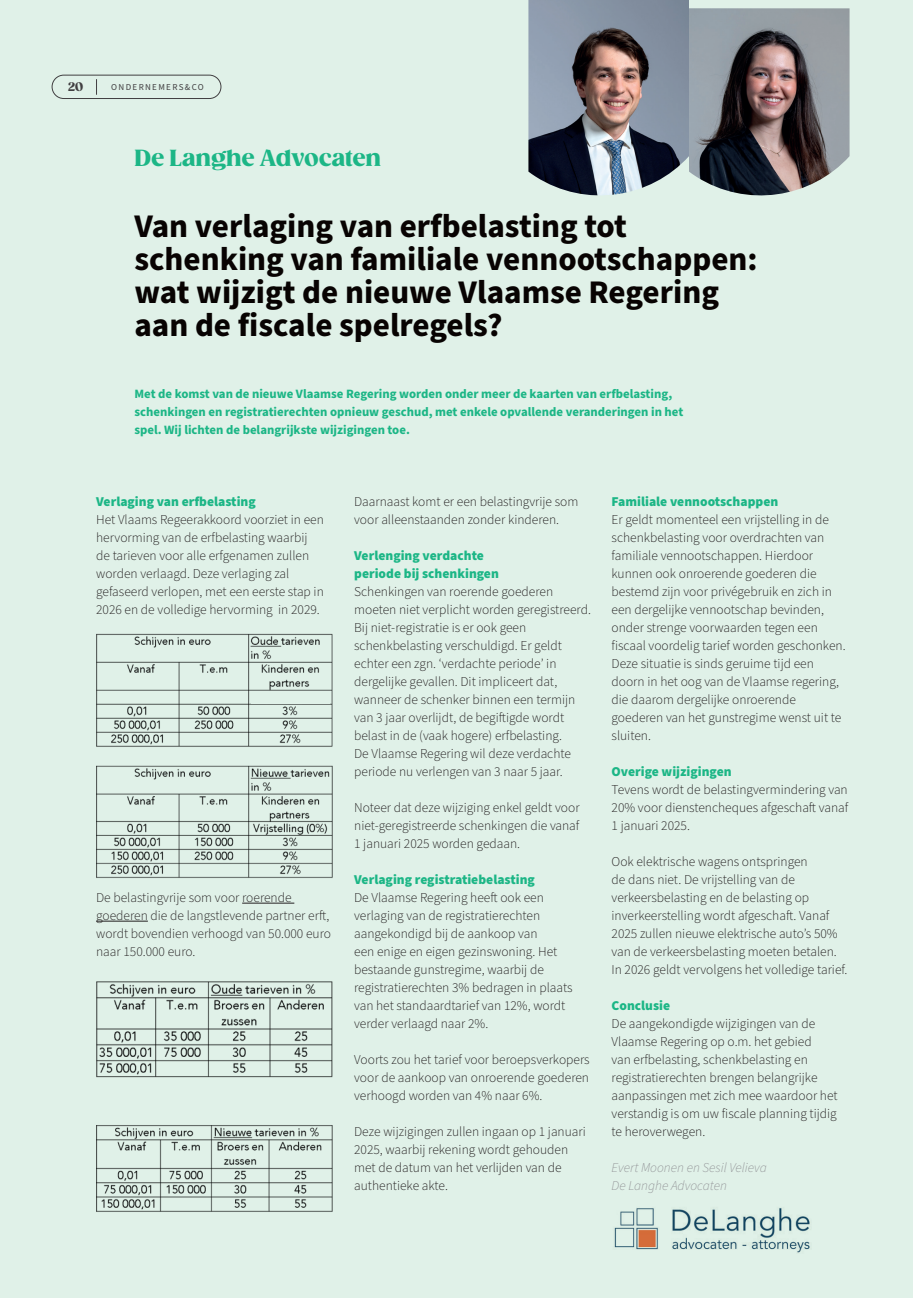
<style>
.page{position:relative;width:913px;height:1298px;background:#fff}
.page>*{position:absolute;margin:0;border:0;box-sizing:border-box;transform-origin:0 0}
.t1{font:700 33px/33px "Source Sans Pro";color:#080302}
.t2{font:900 22.5px "Gazpacho";color:#1cb686}
.t3{font:300 13.5px/18px "Source Sans Pro";color:#231f20}
.t4{font:900 13.5px/18px "Source Sans Pro";color:#1cb686}
.t5{font:italic 300 13.5px/18px "Source Sans Pro";color:#939598}
.t6{font:700 12.75px/18px "Source Sans Pro";color:#1cb686}
.t7{font:900 12px "Gazpacho";color:#413f41}
.t8{font:9px "Source Sans Pro";letter-spacing:.15em;color:#413f41}
</style>
<div class="page">
<div style="left:0;top:0;width:913px;height:1297px;background:#e0f1e8"></div>
<hr style="left:242px;top:902px;width:52px;height:1px;background:#231f20">
<hr style="left:96px;top:920px;width:52px;height:1px;background:#231f20">
<img style="left:689px;top:8px;width:160px;height:188px">
<img style="left:528px;top:0;width:161px;height:196px">
<svg style="left:96px;top:79px;width:1px;height:16px"></svg>
<div style="left:52px;top:75px;width:169px;height:24px;border:1px solid #413f41;border-radius:12px"></div>
<img style="left:96px;top:633px;width:237px;height:114px">
<img style="left:96px;top:765px;width:237px;height:113px">
<img style="left:96px;top:981px;width:237px;height:97px">
<img style="left:96px;top:1125px;width:237px;height:87px">
<div style="left:122px;top:691px;width:27px;height:12px;background:#e0f1e8"></div>
<div style="left:197px;top:691px;width:35px;height:12px;background:#e0f1e8"></div>
<div style="left:251px;top:691px;width:78px;height:12px;background:#e0f1e8"></div>
<img style="left:614px;top:1208px;width:196px;height:45px">
<p class="t7" style="left:68px;top:79px;width:16px">20</p>
<p class="t8" style="left:111px;top:81px;width:94px">ONDERNEMERS&amp;CO</p>
<p class="t8" style="left:111px;top:81px;width:55px">BEDRIJV N</p>
<h2 class="t2" style="left:134px;top:144px;width:248px">De Langhe Advocaten</h2>
<h1 class="t1" style="left:134px;top:210px;width:625px">Van verlaging van erfbelasting tot schenking van familiale vennootschappen: wat wijzigt de nieuwe Vlaamse Regering aan de fiscale spelregels?</h1>
<p class="t6" style="left:134px;top:385px;width:550px">Met de komst van de nieuwe Vlaamse Regering worden onder meer de kaarten van erfbelasting, schenkingen en registratierechten opnieuw geschud, met enkele opvallende veranderingen in het spel. Wij lichten de belangrijkste wijzigingen toe.</p>
<p class="t4" style="left:96px;top:492px;width:161px">Verlaging van erfbelasting</p>
<p class="t3" style="left:96px;top:511px;width:229px">Het Vlaams Regeerakkoord voorziet in een hervorming van de erfbelasting waarbij de tarieven voor alle erfgenamen zullen worden verlaagd. Deze verlaging zal gefaseerd verlopen, met een eerste stap in 2026 en de volledige hervorming in 2029.</p>
<p class="t3" style="left:96px;top:889px;width:236px">De belastingvrije som voor roerende goederen die de langstlevende partner erft, wordt bovendien verhoogd van 50.000 euro naar 150.000 euro.</p>
<p class="t3" style="left:354px;top:493px;width:226px">Daarnaast komt er een belastingvrije som voor alleenstaanden zonder kinderen.</p>
<p class="t4" style="left:354px;top:546px;width:146px">Verlenging verdachte periode bij schenkingen</p>
<p class="t3" style="left:354px;top:583px;width:238px">Schenkingen van roerende goederen moeten niet verplicht worden geregistreerd.<br>Bij niet-registratie is er ook geen schenkbelasting verschuldigd. Er geldt echter een zgn. ‘verdachte periode’ in dergelijke gevallen. Dit impliceert dat, wanneer de schenker binnen een termijn van 3 jaar overlijdt, de begiftigde wordt belast in de (vaak hogere) erfbelasting.<br>De Vlaamse Regering wil deze verdachte periode nu verlengen van 3 naar 5 jaar.</p>
<p class="t3" style="left:354px;top:799px;width:227px;text-align:justify">Noteer dat deze wijziging enkel geldt voor niet-geregistreerde schenkingen die vanaf 1 januari 2025 worden gedaan.</p>
<p class="t4" style="left:354px;top:870px;width:182px">Verlaging registratiebelasting</p>
<p class="t3" style="left:354px;top:889px;width:220px">De Vlaamse Regering heeft ook een verlaging van de registratierechten aangekondigd bij de aankoop van<br>een enige en eigen gezinswoning. Het bestaande gunstregime, waarbij de registratierechten 3% bedragen in plaats van het standaardtarief van 12%, wordt verder verlaagd naar 2%.</p>
<p class="t3" style="left:354px;top:1050px;width:237px;text-align:justify">Voorts zou het tarief voor beroepsverkopers voor de aankoop van onroerende goederen verhoogd worden van 4% naar 6%.</p>
<p class="t3" style="left:354px;top:1122px;width:233px">Deze wijzigingen zullen ingaan op 1 januari 2025, waarbij rekening wordt gehouden met de datum van het verlijden van de authentieke akte.</p>
<p class="t4" style="left:611px;top:492px;width:168px">Familiale vennootschappen</p>
<p class="t3" style="left:611px;top:510px;width:236px">Er geldt momenteel een vrijstelling in de schenkbelasting voor overdrachten van familiale vennootschappen. Hierdoor kunnen ook onroerende goederen die bestemd zijn voor privégebruik en zich in een dergelijke vennootschap bevinden, onder strenge voorwaarden tegen een fiscaal voordelig tarief worden geschonken.<br>Deze situatie is sinds geruime tijd een doorn in het oog van de Vlaamse regering, die daarom dergelijke onroerende goederen van het gunstregime wenst uit te sluiten.</p>
<p class="t4" style="left:611px;top:762px;width:122px">Overige wijzigingen</p>
<p class="t3" style="left:611px;top:780px;width:238px;text-align:justify">Tevens wordt de belastingvermindering van 20% voor dienstencheques afgeschaft vanaf 1 januari 2025.</p>
<p class="t3" style="left:611px;top:852px;width:237px">Ook elektrische wagens ontspringen<br>de dans niet. De vrijstelling van de verkeersbelasting en de belasting op inverkeerstelling wordt afgeschaft. Vanaf 2025 zullen nieuwe elektrische auto’s 50% van de verkeersbelasting moeten betalen.<br>In 2026 geldt vervolgens het volledige tarief.</p>
<p class="t4" style="left:611px;top:996px;width:60px">Conclusie</p>
<p class="t3" style="left:611px;top:1014px;width:228px">De aangekondigde wijzigingen van de Vlaamse Regering op o.m. het gebied<br>van erfbelasting, schenkbelasting en registratierechten brengen belangrijke aanpassingen met zich mee waardoor het verstandig is om uw fiscale planning tijdig te heroverwegen.</p>
<p class="t5" style="left:611px;top:1158px;width:157px">Evert Moonen en Sesil Velieva<br>De Langhe Advocaten</p>
</div>
